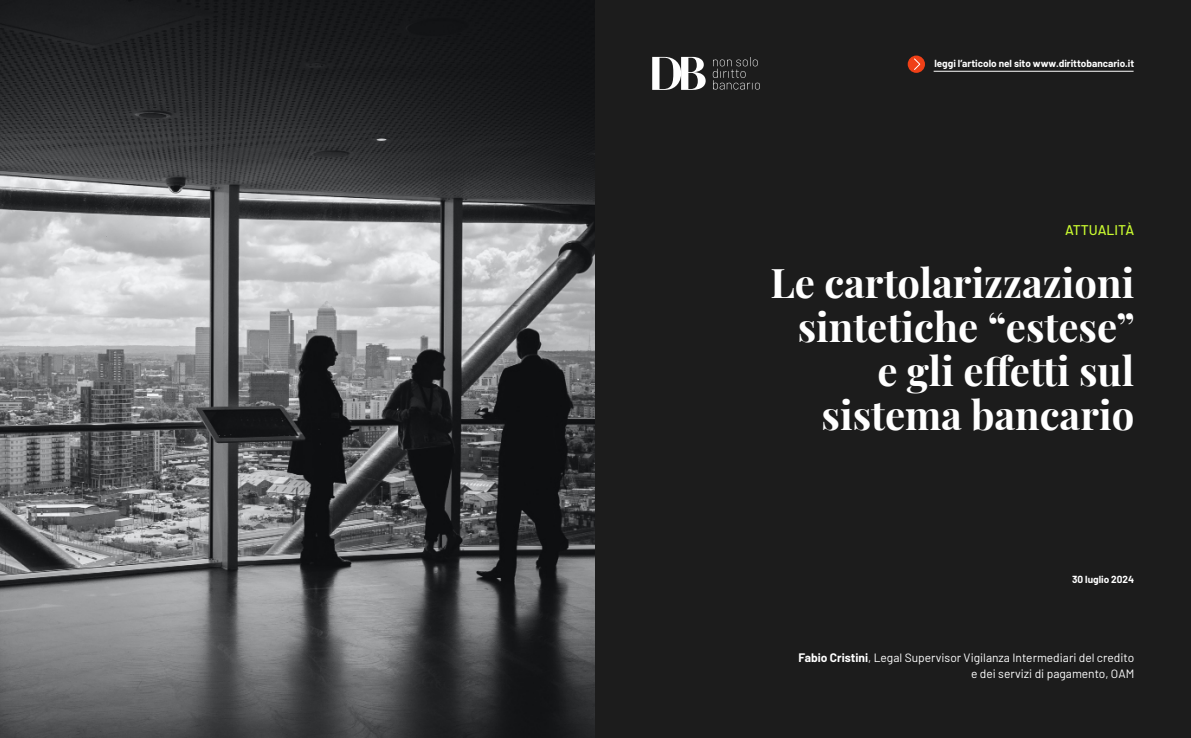
<style>
.page{position:relative;width:1191px;height:738px;background:#fff}
.page>*{position:absolute;margin:0;border:0;box-sizing:border-box;transform-origin:0 0}
.t1{font:700 40px/44px "Playfair Display";color:#fff;text-align:right}
.t2{font:500 14px "Barlow";color:#c9fa30}
.t3{font:12px/16px "Barlow";color:#fff;text-align:right}
.t4{font:700 10px "Barlow";color:#fff}
.s1{font-weight:700}
</style>
<div class="page">
<img style="left:0;top:0;width:595px;height:737px">
<div style="left:595px;top:0;width:596px;height:737px;background:#1c1c1c"></div>
<hr style="left:933px;top:71px;width:200px;height:1px;background:#fff">
<svg style="left:907px;top:55px;width:18px;height:18px"></svg>
<svg style="left:913px;top:58px;width:7px;height:12px"></svg>
<svg style="left:713px;top:57px;width:47px;height:32px"></svg>
<svg style="left:652px;top:57px;width:53px;height:33px"></svg>
<p class="t4" style="left:934px;top:56px;width:201px">leggi l’articolo nel sito www.dirittobancario.it</p>
<p class="t2" style="left:1065px;top:220px;width:71px">ATTUALITÀ</p>
<h1 class="t1" style="left:770px;top:257px;width:366px">Le cartolarizzazioni sintetiche “estese” e gli effetti sul sistema bancario</h1>
<p class="t4" style="left:1072px;top:571px;width:64px">30 luglio 2024</p>
<p class="t3" style="left:798px;top:648px;width:337px"><span class="s1">Fabio Cristini</span>, Legal Supervisor Vigilanza Intermediari del credito e dei servizi di pagamento, OAM</p>
</div>
